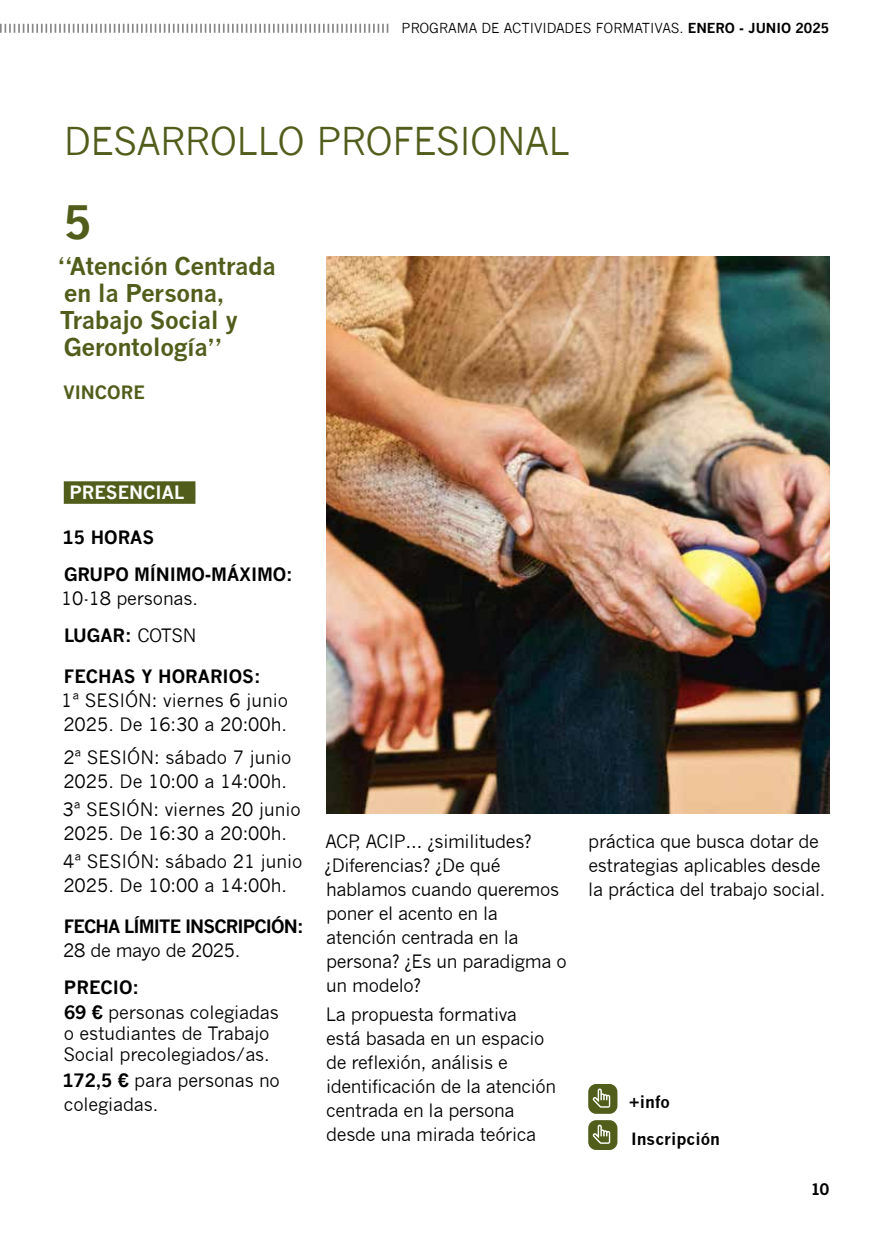
<style>
.page{position:relative;width:893px;height:1234px;background:#fff}
.page>*{position:absolute;margin:0;border:0;box-sizing:border-box;transform-origin:0 0}
.t1{font:700 45px "News Gothic";color:#515d1b}
.t2{font:37.5px "News Gothic";letter-spacing:-.015em;color:#515d1b}
.t3{font:700 24px/27px "News Gothic";letter-spacing:-.02em;color:#515d1b}
.t4{font:18px/24px "News Gothic";letter-spacing:-.02em;color:#000}
.t5{font:18px/24px "News Gothic";color:#000}
.t6{font:700 18px/36.8px "News Gothic";letter-spacing:-.01em;color:#000}
.t7{font:700 18px "News Gothic";letter-spacing:-.05em;color:#000}
.t8{font:700 18px "News Gothic";color:#fff}
.t9{font:700 18px "News Gothic";color:#515d1b}
.t10{font:700 16.5px "News Gothic";color:#000}
.t11{font:700 15px "News Gothic Std";color:#000}
.t12{font:13.5px "News Gothic";color:#000}
.s1{font-weight:700}
</style>
<div class="page">
<svg style="left:0;top:24px;width:388px;height:9px"></svg>
<div style="left:64px;top:481px;width:131px;height:22px;background:#515d1b"></div>
<img style="left:326px;top:256px;width:503px;height:557px">
<svg style="left:588px;top:1084px;width:29px;height:29px"></svg>
<svg style="left:588px;top:1120px;width:29px;height:29px"></svg>
<p class="t12" style="left:402px;top:21px;width:429px">PROGRAMA DE ACTIVIDADES FORMATIVAS. <span class="s1">ENERO - JUNIO 2025</span></p>
<h2 class="t2" style="left:64px;top:120px;width:508px">DESARROLLO PROFESIONAL</h2>
<h1 class="t1" style="left:64px;top:195px;width:30px">5</h1>
<h3 class="t3" style="left:58px;top:252px;width:220px">“Atención Centrada en la Persona,<br>Trabajo Social y<br>Gerontología”</h3>
<p class="t9" style="left:63px;top:381px;width:83px">VINCORE</p>
<p class="t8" style="left:69px;top:481px;width:116px">PRESENCIAL</p>
<p class="t6" style="left:63px;top:519px;width:232px">15 HORAS<br>GRUPO MÍNIMO-MÁXIMO:</p>
<p class="t4" style="left:61px;top:580px;width:138px;line-height:36.8px">10-18 personas.<br><span class="s1">LUGAR:</span> COTSN</p>
<p class="t6" style="left:64px;top:657px;width:198px">FECHAS Y HORARIOS:</p>
<p class="t5" style="left:61px;top:688px;width:228px">1ª SESIÓN: viernes 6 junio<br>2025. De 16:30 a 20:00h.</p>
<p class="t5" style="left:63px;top:745px;width:230px">2ª SESIÓN: sábado 7 junio<br>2025. De 10:00 a 14:00h.</p>
<p class="t5" style="left:63px;top:797px;width:240px">3ª SESIÓN: viernes 20 junio<br>2025. De 16:30 a 20:00h.</p>
<p class="t5" style="left:63px;top:849px;width:241px">4ª SESIÓN: sábado 21 junio<br>2025. De 10:00 a 14:00h.</p>
<p class="t7" style="left:64px;top:915px;width:241px">FECHA LÍMITE INSCRIPCIÓN:</p>
<p class="t4" style="left:63px;top:938px;width:178px">28 de mayo de 2025.</p>
<p class="t4" style="left:64px;top:974px;width:217px;line-height:25.2px"><span class="s1">PRECIO:<br>69 €</span> personas colegiadas</p>
<p class="t4" style="left:63px;top:1023px;width:208px;line-height:21px">o estudiantes de Trabajo<br>Social precolegiados/as.</p>
<p class="t4" style="left:63px;top:1067px;width:219px"><span class="s1">172,5 €</span> para personas no colegiadas.</p>
<p class="t4" style="left:325px;top:829px;width:244px">ACP, ACIP… ¿similitudes? ¿Diferencias? ¿De qué hablamos cuando queremos poner el acento en la atención centrada en la persona? ¿Es un paradigma o un modelo?</p>
<p class="t4" style="left:326px;top:1001px;width:232px">La propuesta formativa<br>está basada en un espacio de reflexión, análisis e identificación de la atención centrada en la persona desde una mirada teórica</p>
<p class="t4" style="left:588px;top:829px;width:239px">práctica que busca dotar de estrategias aplicables desde la práctica del trabajo social.</p>
<p class="t10" style="left:629px;top:1091px;width:42px">+info</p>
<p class="t10" style="left:631px;top:1128px;width:90px">Inscripción</p>
<p class="t11" style="left:811px;top:1178px;width:20px">10</p>
</div>
